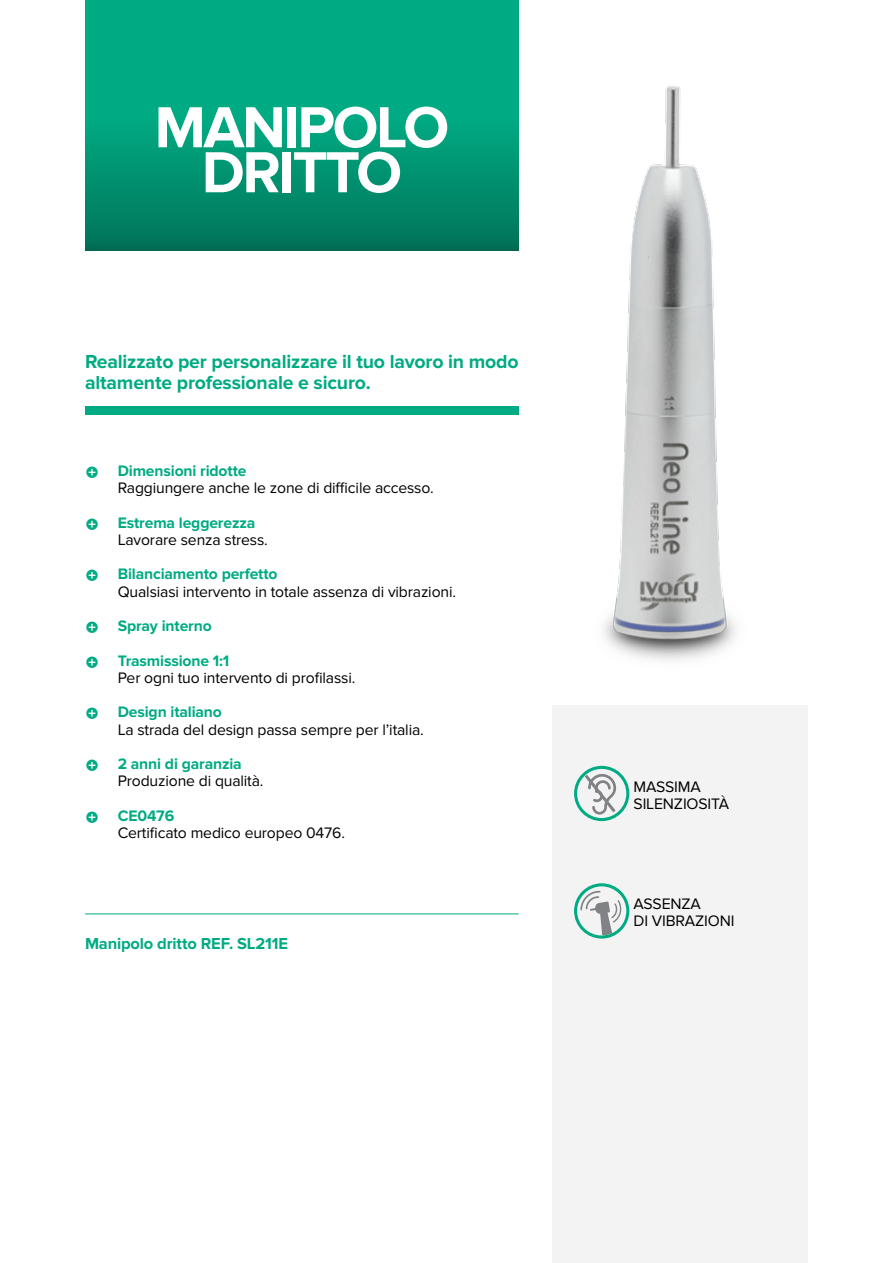
<style>
.page{position:relative;width:893px;height:1263px;background:#fff}
.page>*{position:absolute;margin:0;border:0;box-sizing:border-box;transform-origin:0 0}
.t1{font:700 60px/45px "Proxima Nova";letter-spacing:-.04em;color:#fff;text-align:center}
.t2{font:27px/51.8px "Entypo";color:#00ab83;text-align:justify}
.t3{font:700 19.5px/21px "Proxima Nova";letter-spacing:-.01em;color:#00ab83}
.t4{font:700 16.5px "Proxima Nova";letter-spacing:-.01em;color:#00ab83}
.t5{font:15.75px/17.2px "Proxima Nova";letter-spacing:-.01em;color:#000}
.t6{font:700 15.75px/34.5px "Proxima Nova";letter-spacing:-.01em;color:#00ab83}
</style>
<div class="page">
<img style="left:604px;top:86px;width:132px;height:575px">
<div style="left:85px;top:406px;width:434px;height:9px;background:#00ab83"></div>
<hr style="left:85px;top:913px;width:434px;height:1px;background:#00ab83">
<div style="left:85px;top:0;width:434px;height:251px;background:#00ab83"></div>
<div style="left:85px;top:119px;width:434px;height:132px;background:linear-gradient(to bottom,#00aa83,#007257)"></div>
<div style="left:553px;top:705px;width:255px;height:558px;background:#f3f3f3"></div>
<svg style="left:574px;top:883px;width:55px;height:55px"></svg>
<svg style="left:574px;top:766px;width:55px;height:55px"></svg>
<h1 class="t1" style="left:155px;top:106px;width:296px">MANIPOLO<br>DRITTO</h1>
<p class="t3" style="left:85px;top:351px;width:435px">Realizzato per personalizzare il tuo lavoro in modo altamente professionale e sicuro.</p>
<h2 class="t2" style="left:85px;top:444px;width:16px">Z Z Z Z</h2>
<h2 class="t2" style="left:85px;top:633px;width:16px">Z Z Z Z</h2>
<p class="t6" style="left:118px;top:454px;width:130px">Dimensioni ridotte</p>
<p class="t5" style="left:118px;top:480px;width:318px">Raggiungere anche le zone di difficile accesso.</p>
<p class="t6" style="left:118px;top:505px;width:139px">Estrema leggerezza</p>
<p class="t5" style="left:118px;top:531px;width:152px">Lavorare senza stress.</p>
<p class="t6" style="left:118px;top:557px;width:161px">Bilanciamento perfetto</p>
<p class="t5" style="left:118px;top:583px;width:340px">Qualsiasi intervento in totale assenza di vibrazioni.</p>
<p class="t6" style="left:118px;top:609px;width:113px">Spray interno<br>Trasmissione 1:1</p>
<p class="t5" style="left:118px;top:669px;width:239px">Per ogni tuo intervento di profilassi.</p>
<p class="t6" style="left:118px;top:695px;width:106px">Design italiano</p>
<p class="t5" style="left:118px;top:721px;width:308px">La strada del design passa sempre per l’italia.</p>
<p class="t6" style="left:118px;top:747px;width:126px">2 anni di garanzia</p>
<p class="t5" style="left:118px;top:773px;width:147px">Produzione di qualità.</p>
<p class="t6" style="left:118px;top:799px;width:58px">CE0476</p>
<p class="t5" style="left:118px;top:824px;width:229px">Certificato medico europeo 0476.</p>
<p class="t4" style="left:85px;top:933px;width:204px">Manipolo dritto Ref. Sl211E</p>
<p class="t5" style="left:634px;top:778px;width:97px">MASSIMA<br>SILENZIOSITÀ</p>
<p class="t5" style="left:634px;top:895px;width:102px">ASSENZA<br>DI VIBRAZIONI</p>
</div>
